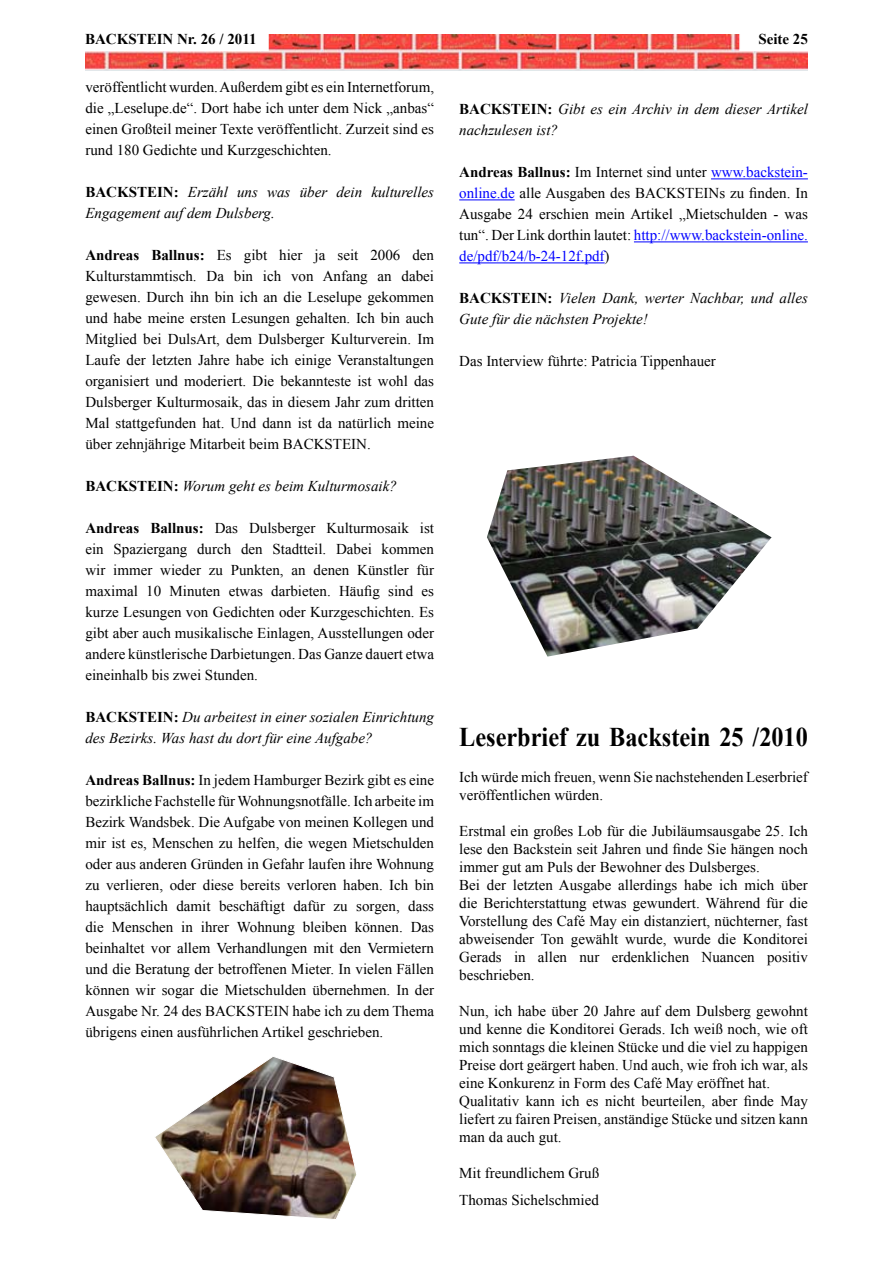
<style>
.page{position:relative;width:893px;height:1263px;background:#fff}
.page>*{position:absolute;margin:0;border:0;box-sizing:border-box;transform-origin:0 0}
.Preformatted_Text{font:700 27px "Times New Roman";color:#000;scale:.9 1}
.Preformatted_Text-2{font:15px/21px "Times New Roman";color:#000;text-align:justify}
.t1{font:italic 15px/21px "Times New Roman";color:#000}
.t2{font:700 15px "Times New Roman";color:#000}
.s1{font-weight:700;font-style:normal}
.s2{font-weight:700}
.s3{color:#00f}
</style>
<div class="page">
<img style="left:85px;top:34px;width:723px;height:36px">
<div style="left:739px;top:29px;width:73px;height:22px;background:#fff"></div>
<div style="left:80px;top:30px;width:189px;height:21px;background:#fff"></div>
<hr style="left:711px;top:179px;width:97px;height:1px;background:#00f">
<hr style="left:459px;top:200px;width:56px;height:1px;background:#00f">
<hr style="left:634px;top:242px;width:174px;height:1px;background:#00f">
<hr style="left:459px;top:263px;width:146px;height:1px;background:#00f">
<img style="left:155px;top:1057px;width:202px;height:162px">
<img style="left:487px;top:456px;width:285px;height:201px">
<p class="t2" style="left:85px;top:29px;width:173px">BACKSTEIN Nr. 26 / 2011</p>
<p class="t2" style="left:758px;top:29px;width:51px">Seite 25</p>
<p class="Preformatted_Text-2" style="left:85px;top:76px;width:350px">veröffentlicht wurden. Außerdem gibt es ein Internetforum, die „Leselupe.de“. Dort habe ich unter dem Nick „anbas“ einen Großteil meiner Texte veröffentlicht. Zurzeit sind es rund 180 Gedichte und Kurzgeschichten.</p>
<p class="t1" style="left:85px;top:181px;width:350px"><span class="s1">BACKSTEIN:</span> Erzähl uns was über dein kulturelles<br>Engagement auf dem Dulsberg.</p>
<p class="Preformatted_Text-2" style="left:85px;top:244px;width:350px"><span class="s2">Andreas Ballnus:</span> Es gibt hier ja seit 2006 den Kulturstammtisch. Da bin ich von Anfang an dabei gewesen. Durch ihn bin ich an die Leselupe gekommen und habe meine ersten Lesungen gehalten. Ich bin auch Mitglied bei DulsArt, dem Dulsberger Kulturverein. Im Laufe der letzten Jahre habe ich einige Veranstaltungen organisiert und moderiert. Die bekannteste ist wohl das Dulsberger Kulturmosaik, das in diesem Jahr zum dritten Mal stattgefunden hat. Und dann ist da natürlich meine über zehnjährige Mitarbeit beim BACKSTEIN.</p>
<p class="t1" style="left:85px;top:475px;width:313px"><span class="s1">BACKSTEIN:</span> Worum geht es beim Kulturmosaik?</p>
<p class="Preformatted_Text-2" style="left:85px;top:517px;width:350px"><span class="s2">Andreas Ballnus:</span> Das Dulsberger Kulturmosaik ist ein Spaziergang durch den Stadtteil. Dabei kommen wir immer wieder zu Punkten, an denen Künstler für maximal 10 Minuten etwas darbieten. Häufig sind es kurze Lesungen von Gedichten oder Kurzgeschichten. Es gibt aber auch musikalische Einlagen, Ausstellungen oder andere künstlerische Darbietungen. Das Ganze dauert etwa eineinhalb bis zwei Stunden.</p>
<p class="t1" style="left:85px;top:706px;width:350px"><span class="s1">BACKSTEIN:</span> Du arbeitest in einer sozialen Einrichtung des Bezirks. Was hast du dort für eine Aufgabe?</p>
<p class="Preformatted_Text-2" style="left:85px;top:769px;width:350px"><span class="s2">Andreas Ballnus:</span> In jedem Hamburger Bezirk gibt es eine bezirkliche Fachstelle für Wohnungsnotfälle. Ich arbeite im Bezirk Wandsbek. Die Aufgabe von meinen Kollegen und mir ist es, Menschen zu helfen, die wegen Mietschulden oder aus anderen Gründen in Gefahr laufen ihre Wohnung zu verlieren, oder diese bereits verloren haben. Ich bin hauptsächlich damit beschäftigt dafür zu sorgen, dass die Menschen in ihrer Wohnung bleiben können. Das beinhaltet vor allem Verhandlungen mit den Vermietern und die Beratung der betroffenen Mieter. In vielen Fällen können wir sogar die Mietschulden übernehmen. In der Ausgabe Nr. 24 des BACKSTEIN habe ich zu dem Thema übrigens einen ausführlichen Artikel geschrieben.</p>
<p class="t1" style="left:459px;top:98px;width:350px"><span class="s1">BACKSTEIN:</span> Gibt es ein Archiv in dem dieser Artikel nachzulesen ist?</p>
<p class="Preformatted_Text-2" style="left:459px;top:161px;width:350px"><span class="s2">Andreas Ballnus:</span> Im Internet sind unter <span class="s3">www.backstein&shy;online.de</span> alle Ausgaben des BACKSTEINs zu finden. In Ausgabe 24 erschien mein Artikel „Mietschulden - was tun“. Der Link dorthin lautet: <span class="s3">http://www.backstein-online. de/pdf/b24/b-24-12f.pdf</span>)</p>
<p class="t1" style="left:459px;top:287px;width:350px"><span class="s1">BACKSTEIN:</span> Vielen Dank, werter Nachbar, und alles<br>Gute für die nächsten Projekte!</p>
<p class="Preformatted_Text-2" style="left:459px;top:350px;width:258px">Das Interview führte: Patricia Tippenhauer</p>
<p class="Preformatted_Text" style="left:459px;top:718px;width:389px">Leserbrief zu Backstein 25 /2010</p>
<p class="Preformatted_Text-2" style="left:459px;top:767px;width:350px;line-height:18px">Ich würde mich freuen, wenn Sie nachstehenden Leserbrief veröffentlichen würden.</p>
<p class="Preformatted_Text-2" style="left:459px;top:821px;width:350px;line-height:18px">Erstmal ein großes Lob für die Jubiläumsausgabe 25. Ich lese den Backstein seit Jahren und finde Sie hängen noch immer gut am Puls der Bewohner des Dulsberges.</p>
<p class="Preformatted_Text-2" style="left:459px;top:875px;width:350px;line-height:18px">Bei der letzten Ausgabe allerdings habe ich mich über die Berichterstattung etwas gewundert. Während für die Vorstellung des Café May ein distanziert, nüchterner, fast abweisender Ton gewählt wurde, wurde die Konditorei Gerads in allen nur erdenklichen Nuancen positiv beschrieben.</p>
<p class="Preformatted_Text-2" style="left:459px;top:1001px;width:350px;line-height:18px">Nun, ich habe über 20 Jahre auf dem Dulsberg gewohnt und kenne die Konditorei Gerads. Ich weiß noch, wie oft mich sonntags die kleinen Stücke und die viel zu happigen Preise dort geärgert haben. Und auch, wie froh ich war, als eine Konkurenz in Form des Café May eröffnet hat.</p>
<p class="Preformatted_Text-2" style="left:459px;top:1091px;width:350px;line-height:18px">Qualitativ kann ich es nicht beurteilen, aber finde May liefert zu fairen Preisen, anständige Stücke und sitzen kann man da auch gut.</p>
<p class="Preformatted_Text-2" style="left:459px;top:1162px;width:141px">Mit freundlichem Gruß</p>
<p class="Preformatted_Text-2" style="left:459px;top:1189px;width:141px">Thomas Sichelschmied</p>
</div>
